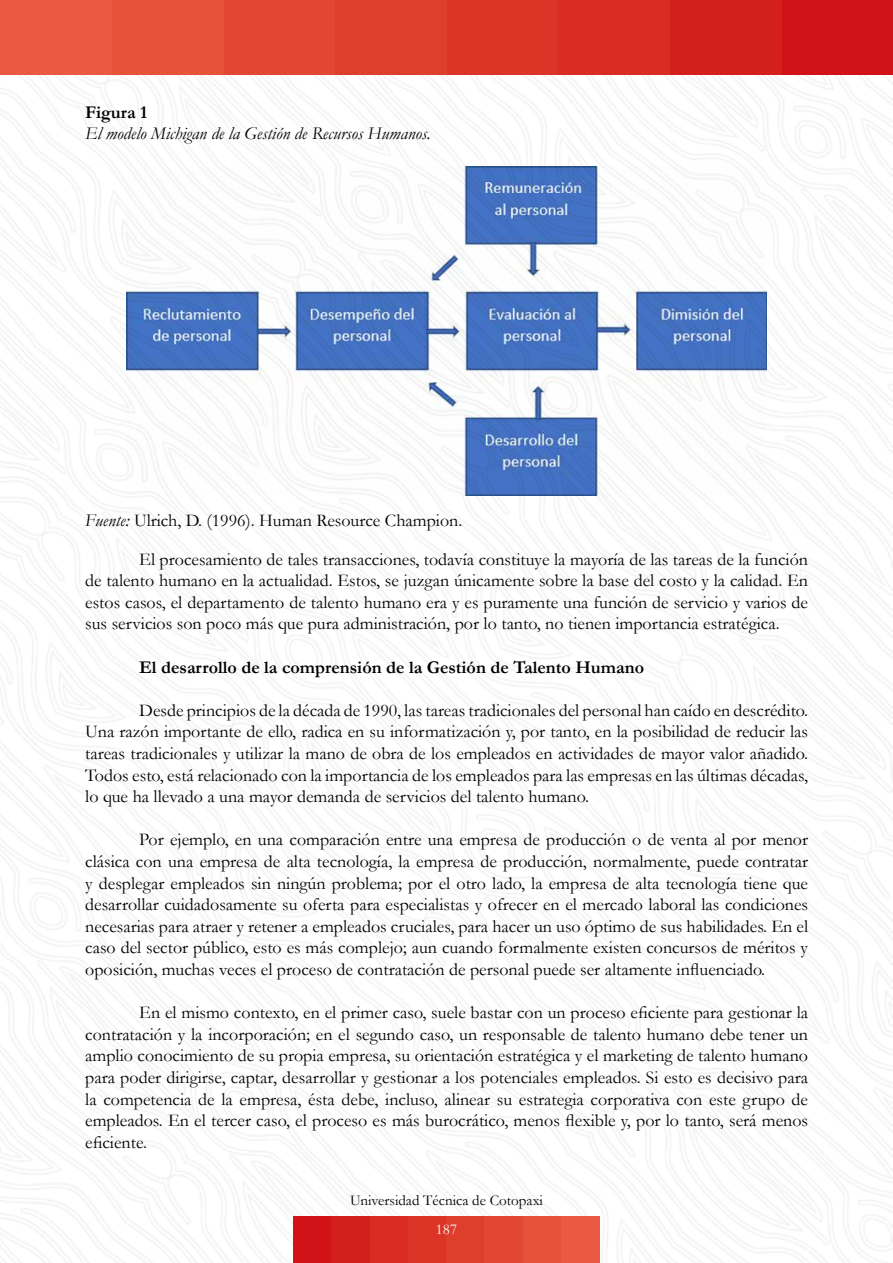
<style>
.page{position:relative;width:893px;height:1263px;background:#fff}
.page>*{position:absolute;margin:0;border:0;box-sizing:border-box;transform-origin:0 0}
.t1{font:18px/21.6px "Garamond";color:#000;text-align:justify}
.t2{font:700 18px "Garamond";color:#000}
.t3{font:italic 18px "Garamond";color:#000}
.t4{font:15px "Garamond";color:#000}
.t5{font:15px "Garamond";color:#fff}
.s1{font-style:italic}
</style>
<div class="page">
<img style="left:0;top:74px;width:893px;height:1189px">
<div style="left:293px;top:1216px;width:39px;height:47px;background:#d11317"></div>
<div style="left:332px;top:1216px;width:38px;height:47px;background:#d4201c"></div>
<div style="left:370px;top:1216px;width:38px;height:47px;background:#d92c22"></div>
<div style="left:408px;top:1216px;width:38px;height:47px;background:#dc3427"></div>
<div style="left:446px;top:1216px;width:39px;height:47px;background:#de3e2c"></div>
<div style="left:485px;top:1216px;width:38px;height:47px;background:#e24733"></div>
<div style="left:523px;top:1216px;width:38px;height:47px;background:#e7523b"></div>
<div style="left:561px;top:1216px;width:39px;height:47px;background:#ea5a43"></div>
<div style="left:782px;top:0;width:111px;height:74px;background:#d11317"></div>
<div style="left:670px;top:0;width:112px;height:74px;background:#d4201c"></div>
<div style="left:558px;top:0;width:112px;height:74px;background:#d92c22"></div>
<div style="left:447px;top:0;width:111px;height:74px;background:#dc3427"></div>
<div style="left:335px;top:0;width:112px;height:74px;background:#de3e2c"></div>
<div style="left:223px;top:0;width:112px;height:74px;background:#e24733"></div>
<div style="left:112px;top:0;width:111px;height:74px;background:#e7523b"></div>
<div style="left:0;top:0;width:112px;height:74px;background:#ea5a43"></div>
<img style="left:126px;top:166px;width:641px;height:329px">
<p class="t2" style="left:85px;top:100px;width:64px">Figura 1</p>
<p class="t3" style="left:85px;top:121px;width:347px">El modelo Michigan de la Gestión de Recursos Humanos.</p>
<p class="t1" style="left:85px;top:509px;width:379px"><span class="s1">Fuente:</span> Ulrich, D. (1996). Human Resource Champion.</p>
<p class="t1" style="left:85px;top:548px;width:724px;text-indent:54px">El procesamiento de tales transacciones, todavía constituye la mayoría de las tareas de la función de talento humano en la actualidad. Estos, se juzgan únicamente sobre la base del costo y la calidad. En estos casos, el departamento de talento humano era y es puramente una función de servicio y varios de sus servicios son poco más que pura administración, por lo tanto, no tienen importancia estratégica.</p>
<p class="t2" style="left:139px;top:655px;width:506px">El desarrollo de la comprensión de la Gestión de Talento Humano</p>
<p class="t1" style="left:85px;top:699px;width:724px;text-indent:54px">Desde principios de la década de 1990, las tareas tradicionales del personal han caído en descrédito.<br>Una razón importante de ello, radica en su informatización y, por tanto, en la posibilidad de reducir las tareas tradicionales y utilizar la mano de obra de los empleados en actividades de mayor valor añadido.<br>Todos esto, está relacionado con la importancia de los empleados para las empresas en las últimas décadas, lo que ha llevado a una mayor demanda de servicios del talento humano.</p>
<p class="t1" style="left:85px;top:828px;width:724px;text-indent:54px">Por ejemplo, en una comparación entre una empresa de producción o de venta al por menor clásica con una empresa de alta tecnología, la empresa de producción, normalmente, puede contratar y desplegar empleados sin ningún problema; por el otro lado, la empresa de alta tecnología tiene que desarrollar cuidadosamente su oferta para especialistas y ofrecer en el mercado laboral las condiciones necesarias para atraer y retener a empleados cruciales, para hacer un uso óptimo de sus habilidades. En el caso del sector público, esto es más complejo; aun cuando formalmente existen concursos de méritos y oposición, muchas veces el proceso de contratación de personal puede ser altamente influenciado.</p>
<p class="t1" style="left:85px;top:1001px;width:724px;text-indent:54px">En el mismo contexto, en el primer caso, suele bastar con un proceso eficiente para gestionar la contratación y la incorporación; en el segundo caso, un responsable de talento humano debe tener un amplio conocimiento de su propia empresa, su orientación estratégica y el marketing de talento humano para poder dirigirse, captar, desarrollar y gestionar a los potenciales empleados. Si esto es decisivo para la competencia de la empresa, ésta debe, incluso, alinear su estrategia corporativa con este grupo de empleados. En el tercer caso, el proceso es más burocrático, menos flexible y, por lo tanto, será menos eficiente.</p>
<p class="t4" style="left:350px;top:1190px;width:194px">Universidad Técnica de Cotopaxi</p>
<p class="t5" style="left:436px;top:1219px;width:23px">187</p>
</div>
